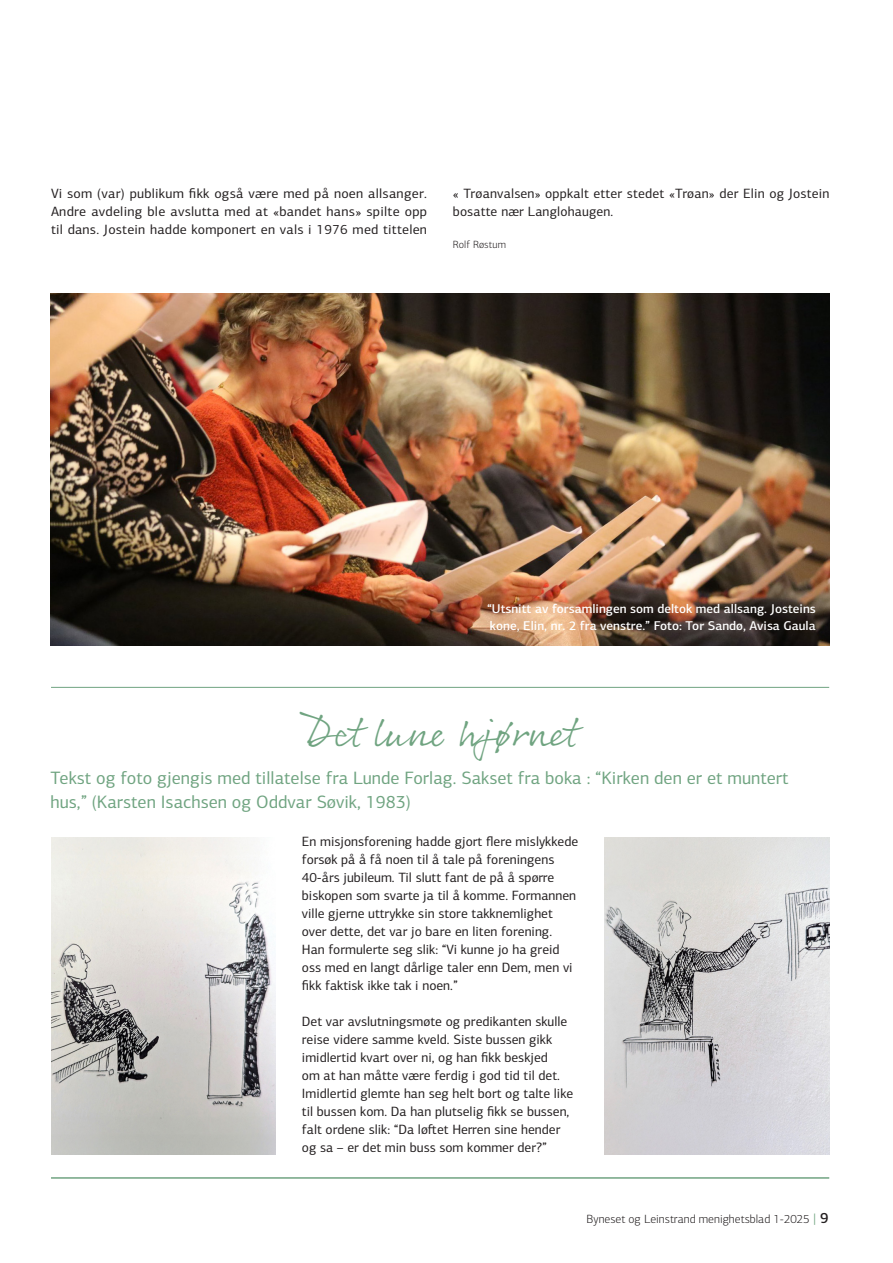
<style>
.page{position:relative;width:893px;height:1263px;background:#fff}
.page>*{position:absolute;margin:0;border:0;box-sizing:border-box;transform-origin:0 0}
.TEMA{font:40.5px "Rollerscript Smooth";color:#70a481}
.INGRESS{font:18px/24px "PF Centro Sans Pro";color:#70a481}
.TEKST{font:13.5px/18px "PF Centro Sans Pro";color:#231f20}
.BILDETEKST{font:500 12.75px/16.5px "PF Centro Sans Pro";color:#fff}
.t1{font:300 12px "PF Centro Sans Pro";color:#231f20}
.SIGN{font:300 10.5px "PF Centro Sans Pro";letter-spacing:.01em;color:#231f20}
.s1{font-weight:400;font-size:13.5px;color:#70a481}
.s2{font-weight:500;font-size:15px}
</style>
<div class="page">
<img style="left:51px;top:293px;width:778px;height:352px">
<img style="left:51px;top:837px;width:225px;height:317px">
<img style="left:605px;top:837px;width:224px;height:317px">
<hr style="left:51px;top:1177px;width:778px;height:1px;background:#70a481">
<hr style="left:51px;top:687px;width:778px;height:1px;background:#70a481">
<p class="TEKST" style="left:51px;top:184px;width:378px;text-align:justify">Vi som (var) publikum fikk også være med på noen allsanger.<br>Andre avdeling ble avslutta med at «bandet hans» spilte opp til dans. Jostein hadde komponert en vals i 1976 med tittelen</p>
<p class="TEKST" style="left:453px;top:184px;width:378px">« Trøanvalsen» oppkalt etter stedet «Trøan» der Elin og Jostein bosatte nær Langlohaugen.</p>
<p class="SIGN" style="left:453px;top:238px;width:55px">Rolf Røstum</p>
<p class="BILDETEKST" style="left:487px;top:601px;width:330px">“Utsnitt av forsamlingen som deltok med allsang. Josteins kone, Elin, nr. 2 fra venstre.” Foto: Tor Sandø, Avisa Gaula</p>
<p class="TEMA" style="left:302px;top:707px;width:276px">Det lune hjørnet</p>
<p class="INGRESS" style="left:51px;top:766px;width:739px">Tekst og foto gjengis med tillatelse fra Lunde Forlag. Sakset fra boka : “Kirken den er et muntert hus,” (Karsten Isachsen og Oddvar Søvik, 1983)</p>
<p class="TEKST" style="left:302px;top:832px;width:278px">En misjonsforening hadde gjort flere mislykkede forsøk på å få noen til å tale på foreningens 40-års jubileum. Til slutt fant de på å spørre biskopen som svarte ja til å komme. Formannen ville gjerne uttrykke sin store takknemlighet over dette, det var jo bare en liten forening.<br>Han formulerte seg slik: “Vi kunne jo ha greid oss med en langt dårlige taler enn Dem, men vi fikk faktisk ikke tak i noen.”</p>
<p class="TEKST" style="left:302px;top:1012px;width:273px">Det var avslutningsmøte og predikanten skulle reise videre samme kveld. Siste bussen gikk imidlertid kvart over ni, og han fikk beskjed<br>om at han måtte være ferdig i god tid til det.<br>Imidlertid glemte han seg helt bort og talte like til bussen kom. Da han plutselig fikk se bussen, falt ordene slik: “Da løftet Herren sine hender og sa – er det min buss som kommer der?”</p>
<p class="t1" style="left:586px;top:1212px;width:244px">Byneset og Leinstrand menighetsblad 1-2025 <span class="s1">|</span> <span class="s2">9</span></p>
</div>
